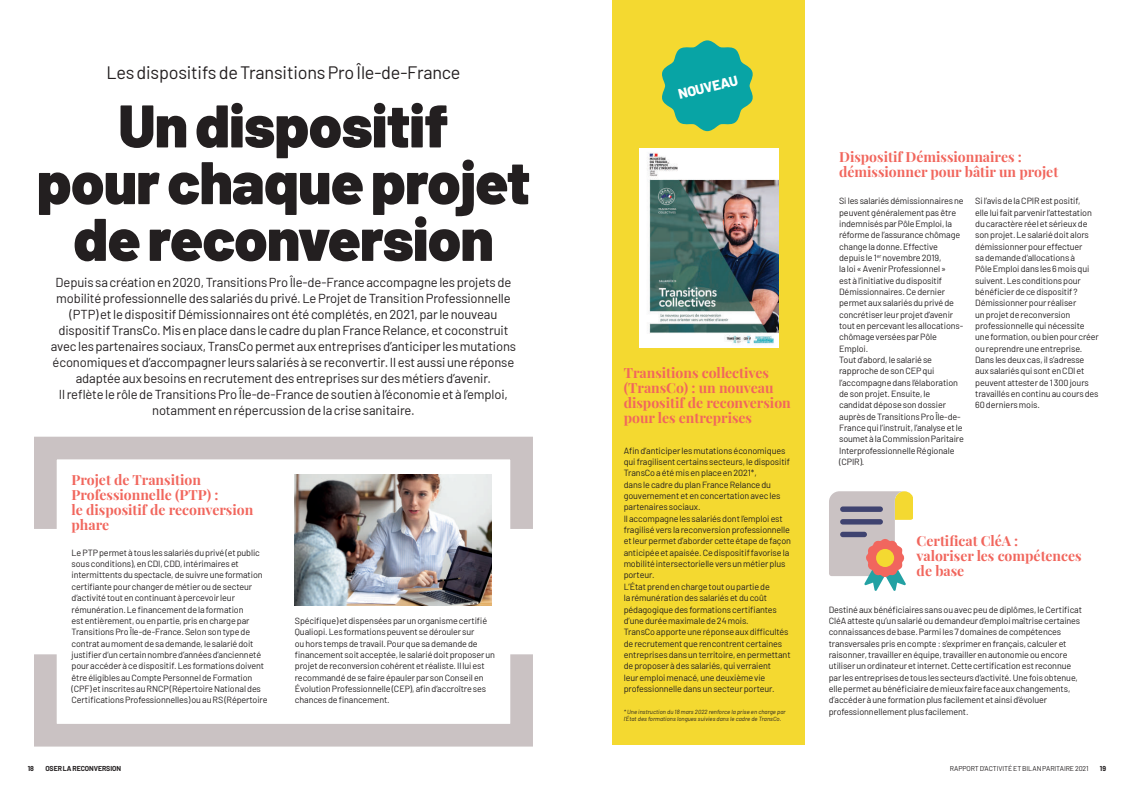
<style>
.page{position:relative;width:1134px;height:794px;background:#fff}
.page>*{position:absolute;margin:0;border:0;box-sizing:border-box;transform-origin:0 0}
.t1{font:900 60px/56.7px "Barlow";letter-spacing:-.01em;color:#231f20;text-align:center}
.t2{font:18px "Barlow";letter-spacing:-.01em;color:#231f20}
.t3{font:700 14px/15px "Playfair Display";color:#f1665d}
.t4{font:800 14px "Barlow";color:#fff}
.t5{font:13px/16px "Barlow";letter-spacing:-.01em;color:#231f20;text-align:center}
.t6{font:9px/11.3px "Barlow";letter-spacing:-.01em;color:#231f20}
.t7{font:7px "Barlow";letter-spacing:-.01em;color:#231f20}
.t8{font:700 7px "Barlow";letter-spacing:-.01em;color:#231f20}
.t9{font:italic 6px/7.2px "Barlow";color:#231f20}
</style>
<div class="page">
<svg style="left:829px;top:491px;width:84px;height:100px"></svg>
<div style="left:876px;top:549px;width:18px;height:18px;background:#f4d931;border-radius:50%"></div>
<div style="left:612px;top:0;width:193px;height:744px;background:#f4d930"></div>
<div style="left:34px;top:437px;width:499px;height:103px;border:23px solid #cac2c3"></div>
<div style="left:34px;top:643px;width:499px;height:103px;border:23px solid #cac2c3"></div>
<svg style="left:662px;top:40px;width:91px;height:91px"></svg>
<img style="left:639px;top:149px;width:139px;height:198px">
<img style="left:295px;top:475px;width:196px;height:130px">
<h2 class="t2" style="left:106px;top:66px;width:356px">Les dispositifs de Transitions Pro Île-de-France</h2>
<h1 class="t1" style="left:37px;top:102px;width:495px">Un dispositif<br>pour chaque projet de reconversion</h1>
<p class="t5" style="left:51px;top:275px;width:467px">Depuis sa création en 2020, Transitions Pro Île-de-France accompagne les projets de mobilité professionnelle des salariés du privé. Le Projet de Transition Professionnelle (PTP) et le dispositif Démissionnaires ont été complétés, en 2021, par le nouveau dispositif TransCo. Mis en place dans le cadre du plan France Relance, et coconstruit avec les partenaires sociaux, TransCo permet aux entreprises d’anticiper les mutations économiques et d’accompagner leurs salariés à se reconvertir. Il est aussi une réponse adaptée aux besoins en recrutement des entreprises sur des métiers d’avenir.<br>Il reflète le rôle de Transitions Pro Île-de-France de soutien à l’économie et à l’emploi, notamment en répercussion de la crise sanitaire.</p>
<h3 class="t3" style="left:72px;top:472px;width:183px">Projet de Transition<br>Professionnelle (PTP) :<br>le dispositif de reconversion phare</h3>
<p class="t6" style="left:72px;top:547px;width:197px">Le PTP permet à tous les salariés du privé (et public sous conditions), en CDI, CDD, intérimaires et intermittents du spectacle, de suivre une formation certifiante pour changer de métier ou de secteur d’activité tout en continuant à percevoir leur rémunération. Le financement de la formation<br>est entièrement, ou en partie, pris en charge par Transitions Pro Île-de-France. Selon son type de contrat au moment de sa demande, le salarié doit justifier d’un certain nombre d’années d’ancienneté pour accéder à ce dispositif. Les formations doivent être éligibles au Compte Personnel de Formation (CPF) et inscrites au RNCP (Répertoire National des Certifications Professionnelles) ou au RS (Répertoire</p>
<p class="t6" style="left:295px;top:614px;width:202px">Spécifique) et dispensées par un organisme certifié Qualiopi. Les formations peuvent se dérouler sur<br>ou hors temps de travail. Pour que sa demande de financement soit acceptée, le salarié doit proposer un projet de reconversion cohérent et réaliste. Il lui est recommandé de se faire épauler par son Conseil en Évolution Professionnelle (CEP), afin d’accroître ses chances de financement.</p>
<h3 class="t4" style="left:677px;top:89px;width:62px;rotate:-14deg">NOUVEAU</h3>
<h3 class="t3" style="left:624px;top:365px;width:169px">Transitions collectives (TransCo) : un nouveau dispositif de reconversion pour les entreprises</h3>
<p class="t6" style="left:624px;top:444px;width:169px">Afin d’anticiper les mutations économiques qui fragilisent certains secteurs, le dispositif TransCo a été mis en place en 2021*,<br>dans le cadre du plan France Relance du gouvernement et en concertation avec les partenaires sociaux.<br>Il accompagne les salariés dont l’emploi est fragilisé vers la reconversion professionnelle et leur permet d’aborder cette étape de façon anticipée et apaisée. Ce dispositif favorise la mobilité intersectorielle vers un métier plus porteur.<br>L’État prend en charge tout ou partie de<br>la rémunération des salariés et du coût pédagogique des formations certifiantes d’une durée maximale de 24 mois.<br>TransCo apporte une réponse aux difficultés de recrutement que rencontrent certaines entreprises dans un territoire, en permettant de proposer à des salariés, qui verraient<br>leur emploi menacé, une deuxième vie professionnelle dans un secteur porteur.</p>
<p class="t9" style="left:624px;top:709px;width:163px">* Une instruction du 18 mars 2022 renforce la prise en charge par l’État des formations longues suivies dans le cadre de TransCo.</p>
<h3 class="t3" style="left:839px;top:149px;width:221px">Dispositif Démissionnaires : démissionner pour bâtir un projet</h3>
<p class="t6" style="left:839px;top:196px;width:126px">Si les salariés démissionnaires ne peuvent généralement pas être indemnisés par Pôle Emploi, la réforme de l’assurance chômage change la donne. Effective depuis le 1<sup>er</sup> novembre 2019,<br>la loi « Avenir Professionnel »<br>est à l’initiative du dispositif<br>Démissionnaires. Ce dernier permet aux salariés du privé de concrétiser leur projet d’avenir tout en percevant les allocations&shy;chômage versées par Pôle<br>Emploi.<br>Tout d’abord, le salarié se rapproche de son CEP qui l’accompagne dans l’élaboration de son projet. Ensuite, le candidat dépose son dossier auprès de Transitions Pro Île-de-<br>France qui l’instruit, l’analyse et le soumet à la Commission Paritaire<br>Interprofessionnelle Régionale (CPIR).</p>
<p class="t6" style="left:975px;top:196px;width:125px">Si l’avis de la CPIR est positif,<br>elle lui fait parvenir l’attestation du caractère réel et sérieux de son projet. Le salarié doit alors démissionner pour effectuer<br>sa demande d’allocations à<br>Pôle Emploi dans les 6 mois qui suivent. Les conditions pour bénéficier de ce dispositif ?<br>Démissionner pour réaliser<br>un projet de reconversion professionnelle qui nécessite une formation, ou bien pour créer ou reprendre une entreprise.<br>Dans les deux cas, il s’adresse aux salariés qui sont en CDI et peuvent attester de 1 300 jours travaillés en continu au cours des<br>60 derniers mois.</p>
<h3 class="t3" style="left:917px;top:532px;width:166px">Certificat CléA :<br>valoriser les compétences de base</h3>
<p class="t6" style="left:829px;top:603px;width:255px">Destiné aux bénéficiaires sans ou avec peu de diplômes, le Certificat CléA atteste qu’un salarié ou demandeur d’emploi maîtrise certaines connaissances de base. Parmi les 7 domaines de compétences transversales pris en compte : s’exprimer en français, calculer et raisonner, travailler en équipe, travailler en autonomie ou encore utiliser un ordinateur et internet. Cette certification est reconnue par les entreprises de tous les secteurs d’activité. Une fois obtenue, elle permet au bénéficiaire de mieux faire face aux changements, d’accéder à une formation plus facilement et ainsi d’évoluer professionnellement plus facilement.</p>
<p class="t8" style="left:45px;top:765px;width:77px">OSER LA RECONVERSION</p>
<p class="t7" style="left:950px;top:765px;width:140px">RAPPORT D’ACTIVITÉ ET BILAN PARITAIRE 2021</p>
<p class="t8" style="left:28px;top:765px;width:8px">18</p>
<p class="t8" style="left:1100px;top:765px;width:8px">19</p>
</div>
